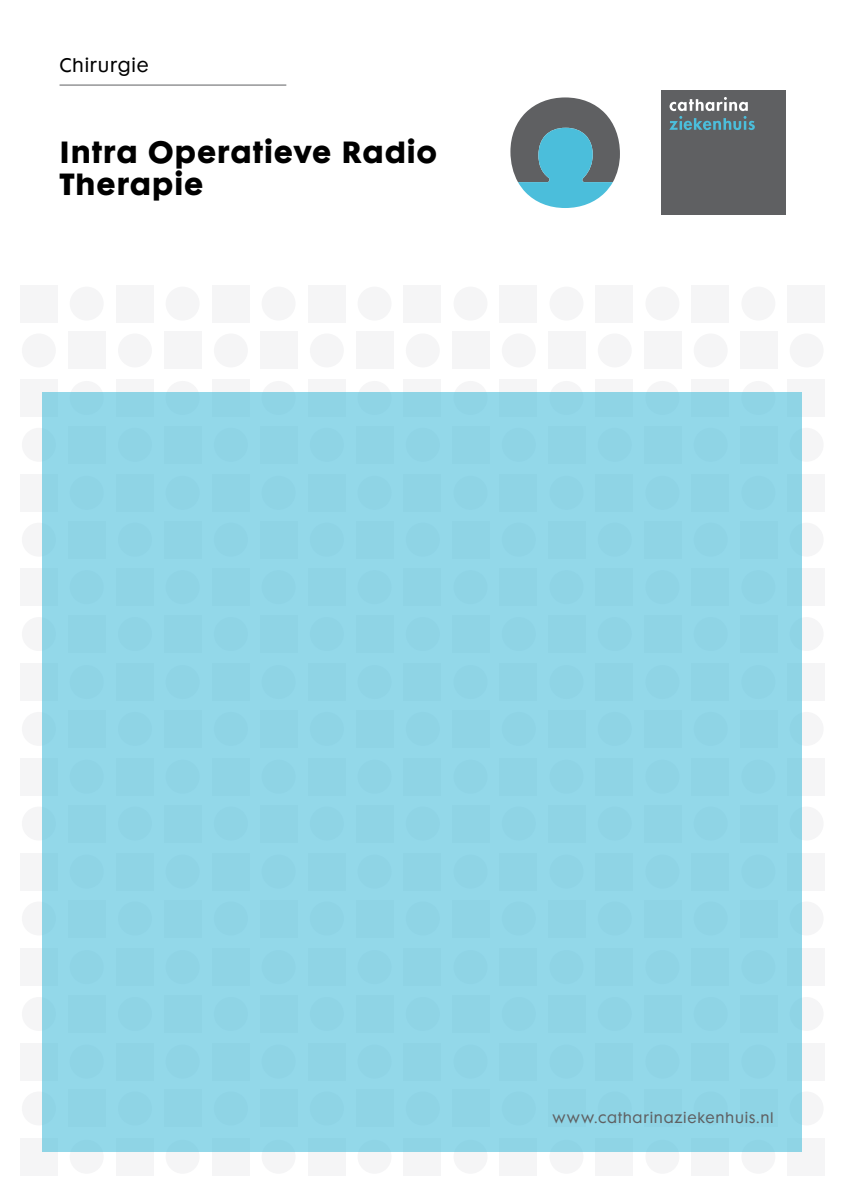
<style>
.page{position:relative;width:842px;height:1191px;background:#fff}
.page>*{position:absolute;margin:0;border:0;box-sizing:border-box;transform-origin:0 0}
.t1{font:700 28px/32px "Cg Futura Maxi";letter-spacing:.035em;color:#000}
.t2{font:18px "Cg Futura Maxi";letter-spacing:.045em;color:#000}
.t3{font:14px "Cg Futura Maxi";letter-spacing:.055em;color:#5f6062}
</style>
<div class="page">
<div style="left:70px;top:287px;width:34px;height:33px;background:#f5f5f6;border-radius:50%"></div>
<div style="left:116px;top:285px;width:37px;height:37px;background:#f5f5f6"></div>
<div style="left:166px;top:287px;width:34px;height:33px;background:#f5f5f6;border-radius:50%"></div>
<div style="left:212px;top:285px;width:37px;height:37px;background:#f5f5f6"></div>
<div style="left:262px;top:287px;width:34px;height:33px;background:#f5f5f6;border-radius:50%"></div>
<div style="left:308px;top:285px;width:37px;height:37px;background:#f5f5f6"></div>
<div style="left:358px;top:287px;width:33px;height:33px;background:#f5f5f6;border-radius:50%"></div>
<div style="left:404px;top:285px;width:37px;height:37px;background:#f5f5f6"></div>
<div style="left:454px;top:287px;width:33px;height:33px;background:#f5f5f6;border-radius:50%"></div>
<div style="left:500px;top:285px;width:37px;height:37px;background:#f5f5f6"></div>
<div style="left:549px;top:287px;width:34px;height:33px;background:#f5f5f6;border-radius:50%"></div>
<div style="left:596px;top:285px;width:37px;height:37px;background:#f5f5f6"></div>
<div style="left:645px;top:287px;width:34px;height:33px;background:#f5f5f6;border-radius:50%"></div>
<div style="left:692px;top:285px;width:37px;height:37px;background:#f5f5f6"></div>
<div style="left:741px;top:287px;width:34px;height:33px;background:#f5f5f6;border-radius:50%"></div>
<div style="left:788px;top:285px;width:37px;height:37px;background:#f5f5f6"></div>
<div style="left:20px;top:285px;width:37px;height:37px;background:#f5f5f6"></div>
<div style="left:118px;top:333px;width:34px;height:34px;background:#f5f5f6;border-radius:50%"></div>
<div style="left:164px;top:332px;width:38px;height:37px;background:#f5f5f6"></div>
<div style="left:214px;top:333px;width:34px;height:34px;background:#f5f5f6;border-radius:50%"></div>
<div style="left:260px;top:332px;width:37px;height:37px;background:#f5f5f6"></div>
<div style="left:310px;top:333px;width:34px;height:34px;background:#f5f5f6;border-radius:50%"></div>
<div style="left:356px;top:332px;width:37px;height:37px;background:#f5f5f6"></div>
<div style="left:406px;top:333px;width:34px;height:34px;background:#f5f5f6;border-radius:50%"></div>
<div style="left:452px;top:332px;width:37px;height:37px;background:#f5f5f6"></div>
<div style="left:502px;top:333px;width:34px;height:34px;background:#f5f5f6;border-radius:50%"></div>
<div style="left:548px;top:332px;width:37px;height:37px;background:#f5f5f6"></div>
<div style="left:598px;top:333px;width:34px;height:34px;background:#f5f5f6;border-radius:50%"></div>
<div style="left:644px;top:332px;width:37px;height:37px;background:#f5f5f6"></div>
<div style="left:694px;top:333px;width:34px;height:34px;background:#f5f5f6;border-radius:50%"></div>
<div style="left:740px;top:332px;width:37px;height:37px;background:#f5f5f6"></div>
<div style="left:790px;top:333px;width:34px;height:34px;background:#f5f5f6;border-radius:50%"></div>
<div style="left:22px;top:333px;width:34px;height:34px;background:#f5f5f6;border-radius:50%"></div>
<div style="left:68px;top:332px;width:37px;height:37px;background:#f5f5f6"></div>
<div style="left:70px;top:381px;width:34px;height:34px;background:#f5f5f6;border-radius:50%"></div>
<div style="left:116px;top:379px;width:37px;height:37px;background:#f5f5f6"></div>
<div style="left:166px;top:381px;width:34px;height:34px;background:#f5f5f6;border-radius:50%"></div>
<div style="left:212px;top:379px;width:37px;height:37px;background:#f5f5f6"></div>
<div style="left:262px;top:381px;width:34px;height:34px;background:#f5f5f6;border-radius:50%"></div>
<div style="left:308px;top:379px;width:37px;height:37px;background:#f5f5f6"></div>
<div style="left:358px;top:381px;width:33px;height:34px;background:#f5f5f6;border-radius:50%"></div>
<div style="left:404px;top:379px;width:37px;height:37px;background:#f5f5f6"></div>
<div style="left:454px;top:381px;width:33px;height:34px;background:#f5f5f6;border-radius:50%"></div>
<div style="left:500px;top:379px;width:37px;height:37px;background:#f5f5f6"></div>
<div style="left:549px;top:381px;width:34px;height:34px;background:#f5f5f6;border-radius:50%"></div>
<div style="left:596px;top:379px;width:37px;height:37px;background:#f5f5f6"></div>
<div style="left:645px;top:381px;width:34px;height:34px;background:#f5f5f6;border-radius:50%"></div>
<div style="left:692px;top:379px;width:37px;height:37px;background:#f5f5f6"></div>
<div style="left:741px;top:381px;width:34px;height:34px;background:#f5f5f6;border-radius:50%"></div>
<div style="left:788px;top:379px;width:37px;height:37px;background:#f5f5f6"></div>
<div style="left:20px;top:379px;width:37px;height:37px;background:#f5f5f6"></div>
<div style="left:790px;top:428px;width:34px;height:34px;background:#f5f5f6;border-radius:50%"></div>
<div style="left:22px;top:428px;width:34px;height:34px;background:#f5f5f6;border-radius:50%"></div>
<div style="left:788px;top:474px;width:37px;height:37px;background:#f5f5f6"></div>
<div style="left:20px;top:474px;width:37px;height:37px;background:#f5f5f6"></div>
<div style="left:790px;top:523px;width:34px;height:33px;background:#f5f5f6;border-radius:50%"></div>
<div style="left:22px;top:523px;width:34px;height:33px;background:#f5f5f6;border-radius:50%"></div>
<div style="left:788px;top:568px;width:37px;height:38px;background:#f5f5f6"></div>
<div style="left:20px;top:568px;width:37px;height:38px;background:#f5f5f6"></div>
<div style="left:790px;top:617px;width:34px;height:34px;background:#f5f5f6;border-radius:50%"></div>
<div style="left:22px;top:617px;width:34px;height:34px;background:#f5f5f6;border-radius:50%"></div>
<div style="left:788px;top:663px;width:37px;height:37px;background:#f5f5f6"></div>
<div style="left:20px;top:663px;width:37px;height:37px;background:#f5f5f6"></div>
<div style="left:790px;top:712px;width:34px;height:34px;background:#f5f5f6;border-radius:50%"></div>
<div style="left:22px;top:712px;width:34px;height:34px;background:#f5f5f6;border-radius:50%"></div>
<div style="left:788px;top:758px;width:37px;height:37px;background:#f5f5f6"></div>
<div style="left:20px;top:758px;width:37px;height:37px;background:#f5f5f6"></div>
<div style="left:790px;top:806px;width:34px;height:34px;background:#f5f5f6;border-radius:50%"></div>
<div style="left:22px;top:806px;width:34px;height:34px;background:#f5f5f6;border-radius:50%"></div>
<div style="left:788px;top:853px;width:37px;height:37px;background:#f5f5f6"></div>
<div style="left:20px;top:853px;width:37px;height:37px;background:#f5f5f6"></div>
<div style="left:790px;top:901px;width:34px;height:34px;background:#f5f5f6;border-radius:50%"></div>
<div style="left:22px;top:901px;width:34px;height:34px;background:#f5f5f6;border-radius:50%"></div>
<div style="left:788px;top:948px;width:37px;height:37px;background:#f5f5f6"></div>
<div style="left:20px;top:948px;width:37px;height:37px;background:#f5f5f6"></div>
<div style="left:790px;top:997px;width:34px;height:34px;background:#f5f5f6;border-radius:50%"></div>
<div style="left:22px;top:997px;width:34px;height:34px;background:#f5f5f6;border-radius:50%"></div>
<div style="left:788px;top:1043px;width:37px;height:37px;background:#f5f5f6"></div>
<div style="left:20px;top:1043px;width:37px;height:37px;background:#f5f5f6"></div>
<div style="left:790px;top:1091px;width:34px;height:34px;background:#f5f5f6;border-radius:50%"></div>
<div style="left:22px;top:1091px;width:34px;height:34px;background:#f5f5f6;border-radius:50%"></div>
<div style="left:70px;top:1139px;width:34px;height:34px;background:#f5f5f6;border-radius:50%"></div>
<div style="left:116px;top:1138px;width:37px;height:37px;background:#f5f5f6"></div>
<div style="left:166px;top:1139px;width:34px;height:34px;background:#f5f5f6;border-radius:50%"></div>
<div style="left:212px;top:1138px;width:37px;height:37px;background:#f5f5f6"></div>
<div style="left:262px;top:1139px;width:34px;height:34px;background:#f5f5f6;border-radius:50%"></div>
<div style="left:308px;top:1138px;width:37px;height:37px;background:#f5f5f6"></div>
<div style="left:358px;top:1139px;width:33px;height:34px;background:#f5f5f6;border-radius:50%"></div>
<div style="left:404px;top:1138px;width:37px;height:37px;background:#f5f5f6"></div>
<div style="left:454px;top:1139px;width:33px;height:34px;background:#f5f5f6;border-radius:50%"></div>
<div style="left:500px;top:1138px;width:37px;height:37px;background:#f5f5f6"></div>
<div style="left:549px;top:1139px;width:34px;height:34px;background:#f5f5f6;border-radius:50%"></div>
<div style="left:596px;top:1138px;width:37px;height:37px;background:#f5f5f6"></div>
<div style="left:645px;top:1139px;width:34px;height:34px;background:#f5f5f6;border-radius:50%"></div>
<div style="left:692px;top:1138px;width:37px;height:37px;background:#f5f5f6"></div>
<div style="left:741px;top:1139px;width:34px;height:34px;background:#f5f5f6;border-radius:50%"></div>
<div style="left:788px;top:1138px;width:37px;height:37px;background:#f5f5f6"></div>
<div style="left:20px;top:1138px;width:37px;height:37px;background:#f5f5f6"></div>
<div style="left:43px;top:392px;width:759px;height:760px;background:#8fd4e5"></div>
<hr style="left:60px;top:85px;width:226px;height:1px;background:#5f6062">
<svg style="left:510px;top:97px;width:110px;height:111px"></svg>
<div style="left:661px;top:90px;width:124px;height:125px;background:#5f6062"></div>
<svg style="left:669px;top:97px;width:86px;height:33px"></svg>
<p class="t2" style="left:60px;top:54px;width:91px">Chirurgie</p>
<p class="t1" style="left:60px;top:137px;width:379px">Intra Operatieve Radio<br>Therapie</p>
<p class="t3" style="left:552px;top:1109px;width:223px">www.catharinaziekenhuis.nl</p>
</div>
